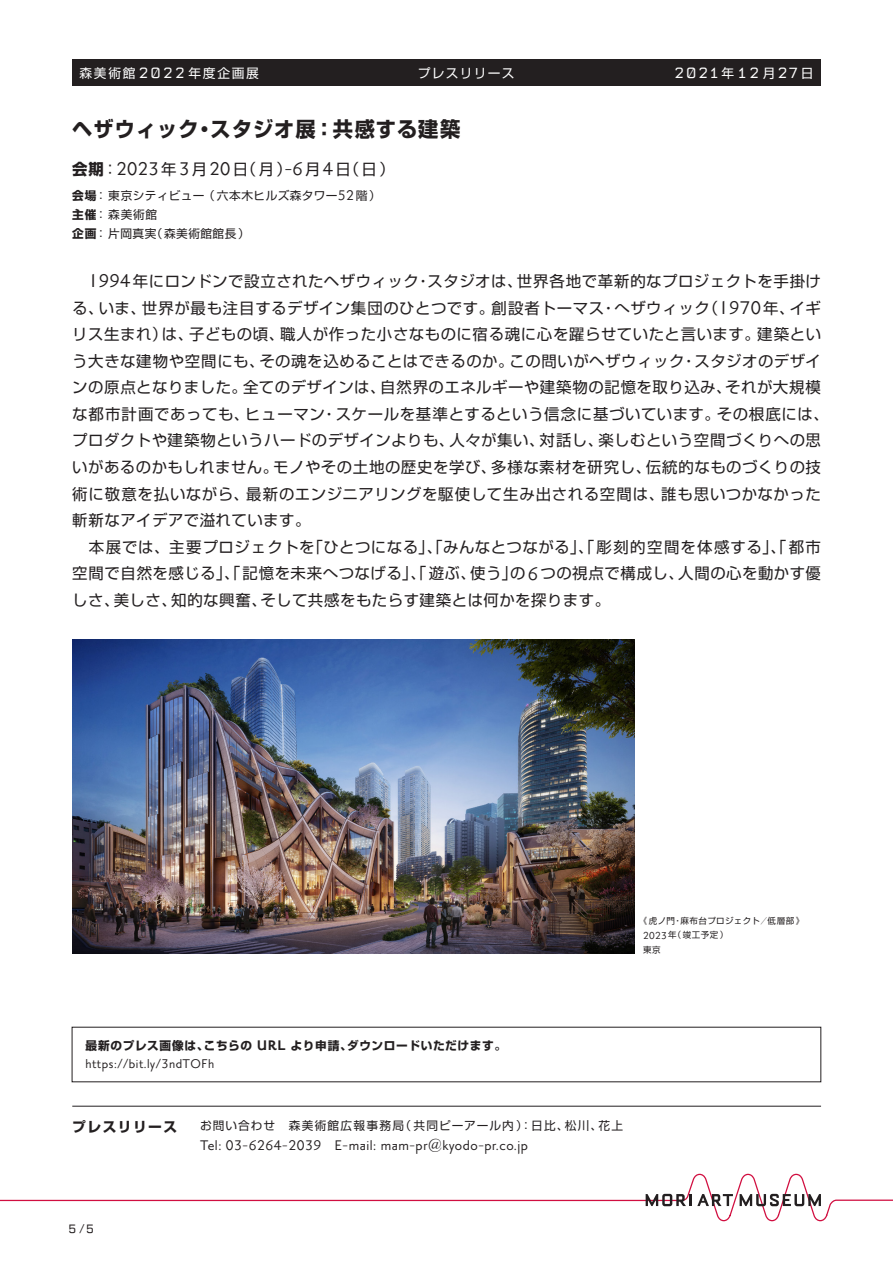
<style>
.page{position:relative;width:893px;height:1263px;background:#fff}
.page>*{position:absolute;margin:0;border:0;box-sizing:border-box;transform-origin:0 0}
.t1{font:500 22.35px "Mori Priori San";letter-spacing:.02em;color:#231f20}
.t2{font:700 20.85px "Shin Go Pro";letter-spacing:.05em;color:#231f20}
.t3{font:18px "Mori Logotype";letter-spacing:.1em;color:#fff}
.t4{font:500 16.95px "Mori Priori San";letter-spacing:.035em;color:#231f20}
.t5{font:900 16.95px "Mori Priori San";color:#231f20}
.t6{font:15.45px/26.5px "Shin Go Pro";letter-spacing:.03em;color:#231f20}
.t7{font:500 15.45px "Mori Priori San";letter-spacing:.035em;color:#231f20}
.t8{font:15.45px "Shin Go Pro";letter-spacing:.075em;color:#231f20}
.t9{font:15.45px "Shin Go Pro";letter-spacing:.05em;color:#231f20}
.t10{font:15.45px "Shin Go Pro";letter-spacing:.055em;color:#231f20}
.t11{font:700 15.45px "Shin Go Pro";color:#231f20}
.t12{font:14.85px "Mori Logotype";color:#231f20}
.t13{font:700 13.8px "Shin Go Pro";letter-spacing:.1em;color:#231f20}
.t14{font:12.75px "Shin Go Pro";letter-spacing:.13em;color:#fff}
.t15{font:12.75px "Shin Go Pro";letter-spacing:.1em;color:#fff}
.t16{font:500 12.3px "Mori Priori San";color:#231f20}
.t17{font:700 11.7px "Shin Go Pro";letter-spacing:.05em;color:#231f20}
.t18{font:11.7px "Shin Go Pro";letter-spacing:.06em;color:#231f20}
.t19{font:11.7px "Shin Go Pro";letter-spacing:.03em;color:#231f20}
.t20{font:11.7px "Shin Go Pro";letter-spacing:.11em;color:#231f20}
.t21{font:11.7px "Shin Go Pro";letter-spacing:.08em;color:#231f20}
.t22{font:8.55px/14.4px "Shin Go Pro";letter-spacing:.055em;color:#231f20}
.s1{font-family:"Mori Priori San";font-weight:500;font-size:22.35px}
.s2{font-family:"Shin Go Pro";font-weight:400;font-size:15.45px}
.s3{font-weight:700}
</style>
<div class="page">
<svg style="left:0;top:1173px;width:893px;height:49px"></svg>
<hr style="left:72px;top:1106px;width:749px;height:1px;background:#231f20">
<div style="left:72px;top:60px;width:749px;height:26px;background:#231f20"></div>
<img style="left:72px;top:640px;width:562px;height:314px">
<p class="t14" style="left:189px;top:63px;width:72px">年度企画展</p>
<p class="t14" style="left:80px;top:63px;width:57px">森美術館</p>
<p class="t3" style="left:138px;top:65px;width:48px">2022</p>
<p class="t15" style="left:418px;top:62px;width:98px">プレスリリース</p>
<h2 class="t2" style="left:72px;top:112px;width:128px">ヘザウィック</h2>
<h2 class="t2" style="left:211px;top:112px;width:251px">スタジオ展：共感する建築</h2>
<h2 class="t2" style="left:194px;top:112px;width:22px">・</h2>
<p class="t11" style="left:72px;top:157px;width:33px">会期</p>
<p class="t6" style="left:233px;top:154px;width:61px">（日 月）</p>
<p class="t6" style="left:305px;top:154px;width:91px">月 （日<span class="s1">4</span> 日 (</p>
<p class="t6" style="left:161px;top:154px;width:47px">年 月<span class="s1">3</span></p>
<h1 class="t1" style="left:103px;top:157px;width:58px"><span class="s2">：</span>2023</h1>
<h1 class="t1" style="left:209px;top:157px;width:22px">20</h1>
<h1 class="t1" style="left:285px;top:157px;width:20px">-6</h1>
<p class="t19" style="left:72px;top:186px;width:267px"><span class="s3">会場</span>：東京シティビュー（六本木ヒルズ森タワー</p>
<p class="t18" style="left:72px;top:205px;width:86px"><span class="s3">主催</span>：森美術館</p>
<p class="t18" style="left:151px;top:224px;width:101px">（森美術館館長(</p>
<p class="t18" style="left:356px;top:186px;width:27px">階(</p>
<p class="t4" style="left:338px;top:187px;width:17px">52</p>
<p class="t18" style="left:72px;top:224px;width:86px"><span class="s3">企画</span>：片岡真実</p>
<p class="t14" style="left:721px;top:63px;width:14px">年</p>
<p class="t14" style="left:763px;top:63px;width:14px">月</p>
<p class="t14" style="left:801px;top:63px;width:14px">日</p>
<p class="t3" style="left:674px;top:64px;width:47px">2021</p>
<p class="t3" style="left:737px;top:64px;width:24px">12</p>
<p class="t3" style="left:777px;top:64px;width:23px">27</p>
<p class="t6" style="left:133px;top:266px;width:287px">年にロンドンで設立されたヘザウィック</p>
<p class="t6" style="left:428px;top:266px;width:96px">スタジオは、</p>
<p class="t6" style="left:517px;top:266px;width:306px">世界各地で革新的なプロジェクトを手掛け</p>
<h1 class="t1" style="left:88px;top:269px;width:44px">1994</h1>
<p class="t6" style="left:415px;top:266px;width:17px">・</p>
<p class="t6" style="left:142px;top:293px;width:354px">世界が最も注目するデザイン集団のひとつです。</p>
<p class="t6" style="left:601px;top:293px;width:111px">・へザウィック</p>
<p class="t6" style="left:790px;top:293px;width:33px">イギ</p>
<p class="t6" style="left:703px;top:293px;width:17px">（</p>
<p class="t6" style="left:763px;top:293px;width:33px">年、</p>
<p class="t6" style="left:492px;top:293px;width:114px">創設者トーマス</p>
<h1 class="t1" style="left:718px;top:296px;width:44px">1970</h1>
<p class="t6" style="left:99px;top:293px;width:49px">いま、</p>
<p class="t6" style="left:72px;top:293px;width:33px">る、</p>
<p class="t6" style="left:72px;top:319px;width:97px">リス生まれ）</p>
<p class="t6" style="left:280px;top:319px;width:481px">職人が作った小さなものに宿る魂に心を躍らせていたと言います。</p>
<p class="t6" style="left:189px;top:319px;width:97px">子どもの頃、</p>
<p class="t6" style="left:757px;top:319px;width:65px">建築とい</p>
<p class="t6" style="left:162px;top:319px;width:33px">は、</p>
<p class="t6" style="left:681px;top:346px;width:141px">・スタジオのデザイ</p>
<p class="t6" style="left:510px;top:346px;width:176px">この問いがヘザウィック</p>
<p class="t6" style="left:259px;top:346px;width:256px">その魂を込めることはできるのか。</p>
<p class="t6" style="left:72px;top:346px;width:194px">う大きな建物や空間にも、</p>
<p class="t6" style="left:243px;top:372px;width:144px">全てのデザインは、</p>
<p class="t6" style="left:380px;top:372px;width:353px">自然界のエネルギーや建築物の記憶を取り込み、</p>
<p class="t6" style="left:725px;top:372px;width:97px">それが大規模</p>
<p class="t6" style="left:72px;top:372px;width:176px">ンの原点となりました。</p>
<p class="t9" style="left:72px;top:401px;width:179px">な都市計画であっても、</p>
<p class="t6" style="left:321px;top:399px;width:400px">・スケールを基準とするという信念に基づいています。</p>
<p class="t6" style="left:717px;top:399px;width:113px">その根底には、</p>
<p class="t6" style="left:245px;top:399px;width:81px">ヒューマン</p>
<p class="t6" style="left:72px;top:425px;width:384px">プロダクトや建築物というハードのデザインよりも、</p>
<p class="t6" style="left:598px;top:425px;width:224px">楽しむという空間づくりへの思</p>
<p class="t6" style="left:449px;top:425px;width:97px">人々が集い、</p>
<p class="t6" style="left:540px;top:425px;width:65px">対話し、</p>
<p class="t6" style="left:273px;top:452px;width:225px">モノやその土地の歴史を学び、</p>
<p class="t6" style="left:646px;top:452px;width:177px">伝統的なものづくりの技</p>
<p class="t6" style="left:72px;top:452px;width:207px">いがあるのかもしれません。</p>
<p class="t6" style="left:491px;top:452px;width:162px">多様な素材を研究し、</p>
<p class="t6" style="left:246px;top:479px;width:419px">最新のエンジニアリングを駆使して生み出される空間は、</p>
<p class="t10" style="left:72px;top:481px;width:178px">術に敬意を払いながら、</p>
<p class="t6" style="left:72px;top:505px;width:240px">斬新なアイデアで溢れています。</p>
<p class="t6" style="left:661px;top:479px;width:161px">誰も思いつかなかった</p>
<p class="t8" style="left:72px;top:534px;width:244px">　本展では、主要プロジェクトを</p>
<p class="t6" style="left:307px;top:532px;width:515px">「ひとつになる」、「みんなとつながる」、「彫刻的空間を体感する」、「都市</p>
<p class="t6" style="left:260px;top:558px;width:351px;text-indent:-188px">空間で自然を感じる」、「記憶を未来へつなげる」、「遊ぶ、<br>そして共感をもたらす建築とは何かを探ります。</p>
<p class="t6" style="left:470px;top:558px;width:57px">使うの」</p>
<p class="t6" style="left:540px;top:558px;width:145px">つの視点で構成し、</p>
<p class="t6" style="left:678px;top:558px;width:144px">人間の心を動かす優</p>
<h1 class="t1" style="left:528px;top:562px;width:12px">6</h1>
<p class="t6" style="left:171px;top:585px;width:97px">知的な興奮、</p>
<p class="t6" style="left:114px;top:585px;width:65px">美しさ、</p>
<p class="t6" style="left:72px;top:585px;width:49px">しさ、</p>
<p class="t22" style="left:680px;top:913px;width:125px">麻布台プロジェクト／低層部《</p>
<p class="t22" style="left:668px;top:913px;width:62px;text-indent:-29px">《虎ノ門<br>（年 竣工予定(</p>
<p class="t22" style="left:674px;top:913px;width:10px">・</p>
<p class="t16" style="left:643px;top:929px;width:25px">2023</p>
<p class="t22" style="left:643px;top:941px;width:19px">東京</p>
<p class="t17" style="left:347px;top:1036px;width:161px">ダウンロードいただけます。</p>
<p class="t17" style="left:86px;top:1036px;width:124px">最新のプレス画像は、</p>
<p class="t7" style="left:86px;top:1056px;width:130px">https://bit l y. /3ndTOFh</p>
<p class="t17" style="left:291px;top:1036px;width:63px">より申請、</p>
<p class="t17" style="left:204px;top:1036px;width:50px">こちらの</p>
<p class="t5" style="left:257px;top:1036px;width:30px">URL</p>
<p class="t13" style="left:72px;top:1115px;width:107px">プレスリリース</p>
<p class="t20" style="left:200px;top:1116px;width:205px">お問い合わせ　森美術館広報事務局</p>
<p class="t4" style="left:335px;top:1136px;width:195px">-E mail: mam-pr@kyodo-pr.co j p.</p>
<p class="t21" style="left:399px;top:1116px;width:171px">（共同ピーアール内：）日比、</p>
<p class="t18" style="left:565px;top:1116px;width:39px">松川、</p>
<p class="t18" style="left:598px;top:1116px;width:26px">花上</p>
<p class="t4" style="left:200px;top:1136px;width:122px">Tel: 03-6264-2039</p>
<p class="t12" style="left:68px;top:1221px;width:28px">5/5</p>
</div>
